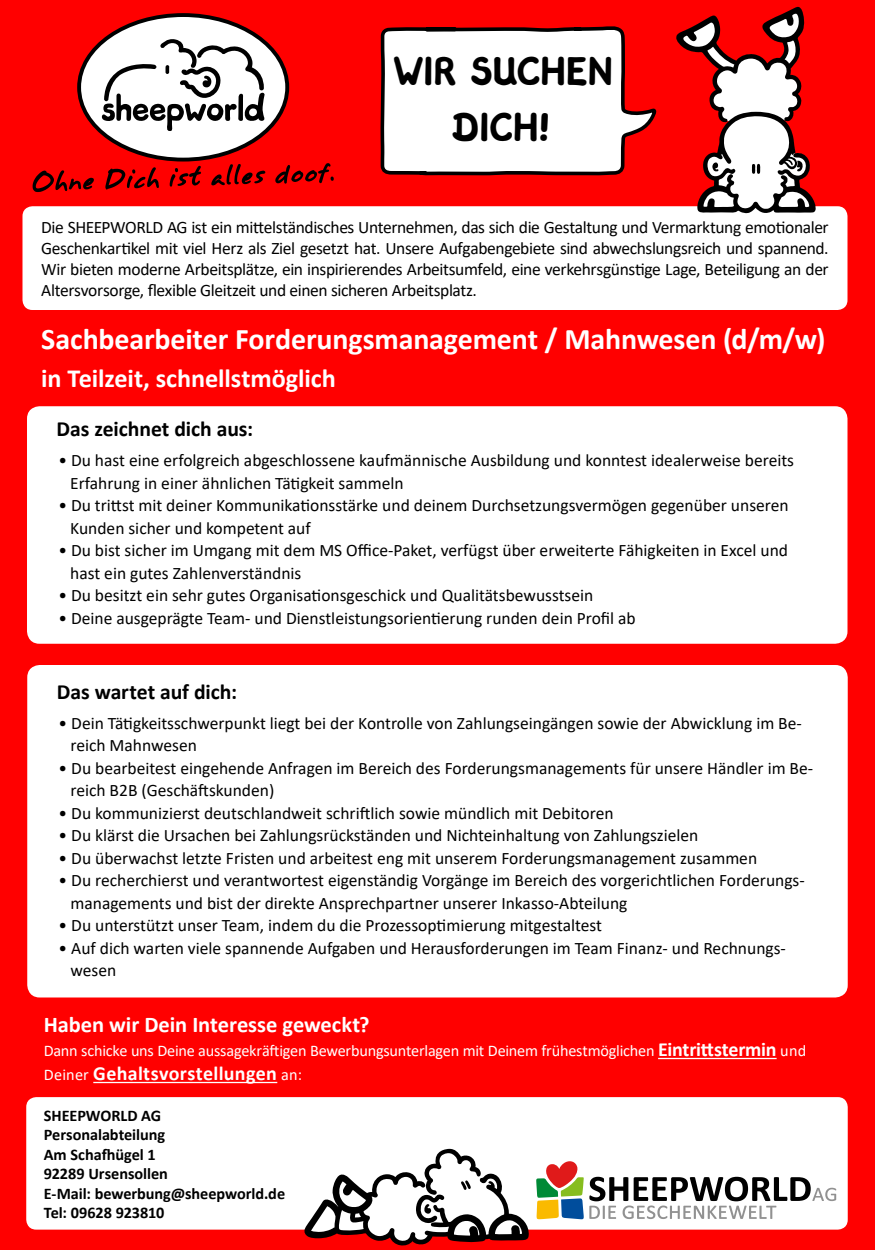
<style>
.page{position:relative;width:875px;height:1250px;background:#f00}
.page>*{position:absolute;margin:0;border:0;box-sizing:border-box;transform-origin:0 0}
.t1{font:40px/56.2px "Sheep 2";letter-spacing:-.01em;color:#000;text-align:center}
.t2{font:700 30px "Calibri";letter-spacing:-.005em;color:#fff}
.t3{font:700 26.25px "Calibri";letter-spacing:-.005em;color:#fff}
.t4{font:700 22.5px "Calibri";letter-spacing:-.005em;color:#fff}
.t5{font:700 21.62px "Calibri";letter-spacing:-.005em;color:#000}
.t6{font:700 20px "Calibri";letter-spacing:.015em;color:#fff}
.t7{font:17.5px/22.5px "Calibri";color:#000}
.t8{font:700 16.25px/19.5px "Calibri";letter-spacing:-.005em;color:#000}
.t9{font:16.25px "Calibri";letter-spacing:-.015em;color:#fff}
.s1{font-weight:700;font-size:20px}
.s2{font-weight:400;font-size:16.25px}
</style>
<div class="page">
<svg style="left:33px;top:13px;width:301px;height:179px"></svg>
<div style="left:22px;top:206px;width:826px;height:104px;background:#fff;border-radius:10px"></div>
<svg style="left:380px;top:26px;width:277px;height:150px"></svg>
<svg style="left:676px;top:6px;width:141px;height:207px"></svg>
<hr style="left:658px;top:1058px;width:119px;height:1px;background:#fff">
<hr style="left:93px;top:1082px;width:184px;height:1px;background:#fff">
<div style="left:26px;top:1097px;width:822px;height:133px;background:#fff;border-radius:10px"></div>
<svg style="left:303px;top:1149px;width:226px;height:97px"></svg>
<div style="left:27px;top:406px;width:821px;height:238px;background:#fff;border-radius:12px"></div>
<div style="left:27px;top:665px;width:821px;height:333px;background:#fff;border-radius:12px"></div>
<svg style="left:536px;top:1161px;width:300px;height:58px"></svg>
<h1 class="t1" style="left:392px;top:44px;width:222px">WIR SUCHEN<br>DICH!</h1>
<p class="t7" style="left:41px;top:216px;width:789px;line-height:21px;text-align:justify">Die SHEEPWORLD AG ist ein mittelständisches Unternehmen, das sich die Gestaltung und Vermarktung emotionaler Geschenkartikel mit viel Herz als Ziel gesetzt hat. Unsere Aufgabengebiete sind abwechslungsreich und spannend.<br>Wir bieten moderne Arbeitsplätze, ein inspirierendes Arbeitsumfeld, eine verkehrsgünstige Lage, Beteiligung an der Altersvorsorge, flexible Gleitzeit und einen sicheren Arbeitsplatz.</p>
<h2 class="t2" style="left:41px;top:318px;width:786px">Sachbearbeiter Forderungsmanagement / Mahnwesen (d/m/w)</h2>
<h3 class="t3" style="left:41px;top:360px;width:296px">in Teilzeit, schnellstmöglich</h3>
<p class="t5" style="left:57px;top:414px;width:198px">Das zeichnet dich aus:</p>
<p class="t7" style="left:70px;top:449px;width:725px;text-indent:-12px">• Du hast eine erfolgreich abgeschlossene kaufmännische Ausbildung und konntest idealerweise bereits<br>Erfahrung in einer ähnlichen Tätigkeit sammeln</p>
<p class="t7" style="left:70px;top:494px;width:720px;text-indent:-12px">• Du trittst mit deiner Kommunikationsstärke und deinem Durchsetzungsvermögen gegenüber unseren<br>Kunden sicher und kompetent auf</p>
<p class="t7" style="left:70px;top:539px;width:719px;text-indent:-12px">• Du bist sicher im Umgang mit dem MS Office-Paket, verfügst über erweiterte Fähigkeiten in Excel und hast ein gutes Zahlenverständnis</p>
<p class="t7" style="left:58px;top:584px;width:536px">• Du besitzt ein sehr gutes Organisationsgeschick und Qualitätsbewusstsein</p>
<p class="t7" style="left:58px;top:606px;width:579px">• Deine ausgeprägte Team- und Dienstleistungsorientierung runden dein Profil ab</p>
<p class="t5" style="left:57px;top:676px;width:182px">Das wartet auf dich:</p>
<p class="t7" style="left:70px;top:711px;width:733px;text-indent:-12px">• Dein Tätigkeitsschwerpunkt liegt bei der Kontrolle von Zahlungseingängen sowie der Abwicklung im Be&shy;reich Mahnwesen</p>
<p class="t7" style="left:70px;top:756px;width:744px;text-indent:-12px">• Du bearbeitest eingehende Anfragen im Bereich des Forderungsmanagements für unsere Händler im Be&shy;reich B2B (Geschäftskunden)</p>
<p class="t7" style="left:59px;top:801px;width:556px">• Du kommunizierst deutschlandweit schriftlich sowie mündlich mit Debitoren</p>
<p class="t7" style="left:59px;top:824px;width:641px">• Du klärst die Ursachen bei Zahlungsrückständen und Nichteinhaltung von Zahlungszielen</p>
<p class="t7" style="left:59px;top:846px;width:700px">• Du überwachst letzte Fristen und arbeitest eng mit unserem Forderungsmanagement zusammen</p>
<p class="t7" style="left:70px;top:869px;width:736px;text-indent:-12px">• Du recherchierst und verantwortest eigenständig Vorgänge im Bereich des vorgerichtlichen Forderungs&shy;managements und bist der direkte Ansprechpartner unserer Inkasso-Abteilung</p>
<p class="t7" style="left:59px;top:914px;width:545px">• Du unterstützt unser Team, indem du die Prozessoptimierung mitgestaltest</p>
<p class="t7" style="left:70px;top:936px;width:717px;text-indent:-12px">• Auf dich warten viele spannende Aufgaben und Herausforderungen im Team Finanz- und Rechnungs&shy;wesen</p>
<p class="t4" style="left:44px;top:1009px;width:327px">Haben wir Dein Interesse geweckt?</p>
<p class="t9" style="left:44px;top:1040px;width:764px">Dann schicke uns Deine aussagekräftigen Bewerbungsunterlagen mit Deinem frühestmöglichen <span class="s1">Eintrittstermin</span> und</p>
<p class="t6" style="left:44px;top:1059px;width:260px"><span class="s2">Deiner</span> Gehaltsvorstellungen <span class="s2">an:</span></p>
<p class="t8" style="left:44px;top:1105px;width:243px">SHEEPWORLD AG<br>Personalabteilung<br>Am Schafhügel 1<br>92289 Ursensollen<br>E-Mail: bewerbung@sheepworld.de<br>Tel: 09628 923810</p>
</div>
